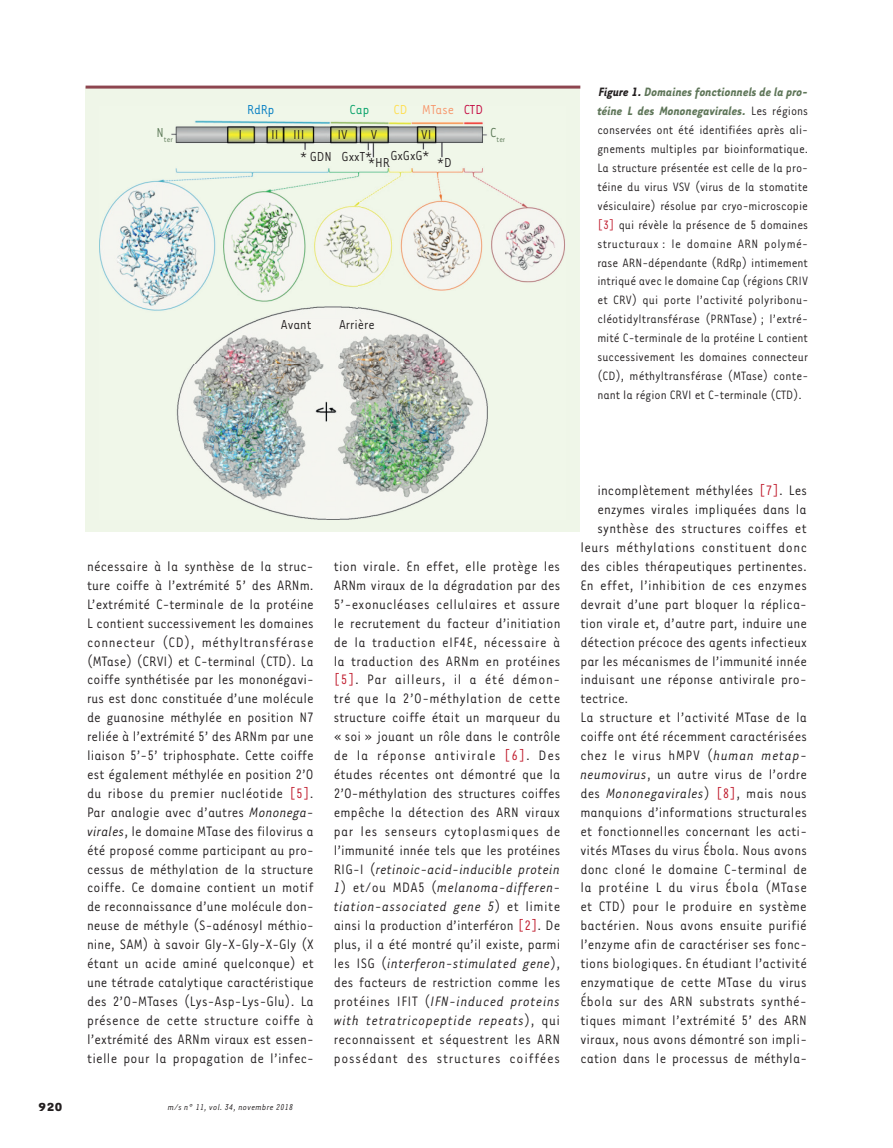
<style>
.page{position:relative;width:893px;height:1148px;background:#fff}
.page>*{position:absolute;margin:0;border:0;box-sizing:border-box;transform-origin:0 0}
.t1{font:15.75px/18.9px "Tarzana Narrow";letter-spacing:.01em;color:#231f20;text-align:justify}
.t2{font:15.75px "Tarzana Narrow";letter-spacing:.03em;color:#231f20}
.t3{font:italic 15.75px "Tarzana Narrow";letter-spacing:.015em;color:#231f20}
.t4{font:15.75px "Tarzana Narrow";letter-spacing:.035em;color:#231f20}
.t5{font:15.75px "Tarzana Narrow";letter-spacing:.04em;color:#231f20}
.t6{font:15px "Tarzana Narrow";color:#231f20}
.t7{font:15px "Tarzana Narrow";color:#f7966b}
.t8{font:15px "Tarzana Narrow";color:#007cc2}
.t9{font:15px "Tarzana Narrow";color:#009f66}
.t10{font:13.95px/18.9px "Tarzana Narrow";color:#231f20;text-align:justify}
.t11{font:700 13.5px "Tarzana Wide";color:#231f20}
.t12{font:italic 9.75px "Tarzana Narrow";letter-spacing:.025em;color:#231f20}
.t13{font:8.7px "Tarzana Narrow";color:#5a7755}
.s1{color:#ffde4e}
.s2{color:#c40941}
.s3{font-weight:700;font-style:italic}
.s4{font-weight:700;font-style:italic;color:#5f7659}
.s5{color:#bf182a}
.s6{font-style:italic}
.s7{font-style:normal}
.s8{font-style:normal;color:#bf182a}
</style>
<div class="page">
<div style="left:86px;top:87px;width:494px;height:445px;background:#eff6e8"></div>
<img style="left:99px;top:120px;width:466px;height:400px">
<hr style="left:86px;top:86px;width:494px;height:3px;background:#8d454f">
<p class="t8" style="left:247px;top:101px;width:29px">RdRp</p>
<p class="t9" style="left:350px;top:101px;width:21px">Cap</p>
<p class="t7" style="left:393px;top:101px;width:91px"><span class="s1">CD</span> MTase <span class="s2">CTD</span></p>
<p class="t13" style="left:157px;top:134px;width:18px"><sup>N</sup>ter</p>
<p class="t13" style="left:490px;top:134px;width:17px"><sup>C</sup>ter</p>
<p class="t6" style="left:238px;top:125px;width:5px">I</p>
<p class="t6" style="left:271px;top:125px;width:35px">II III</p>
<p class="t6" style="left:337px;top:125px;width:12px">IV</p>
<p class="t6" style="left:371px;top:125px;width:8px">V</p>
<p class="t6" style="left:421px;top:125px;width:12px">VI</p>
<p class="t6" style="left:300px;top:147px;width:73px">* GDN GxxT*</p>
<p class="t6" style="left:368px;top:154px;width:23px">*HR</p>
<p class="t6" style="left:390px;top:146px;width:41px">GxGxG*</p>
<p class="t6" style="left:437px;top:154px;width:16px">*D</p>
<p class="t6" style="left:281px;top:316px;width:32px">Avant</p>
<p class="t6" style="left:339px;top:316px;width:37px">Arrière</p>
<p class="t10" style="left:597px;top:82px;width:212px"><span class="s3">Figure 1.</span> <span class="s4">Domaines fonctionnels de la pro&shy;téine L des Mononegavirales.</span> Les régions conservées ont été identifiées après ali&shy;gnements multiples par bioinformatique.<br>La structure présentée est celle de la pro&shy;téine du virus VSV (virus de la stomatite vésiculaire) résolue par cryo-microscopie <span class="s5">[3]</span> qui révèle la présence de 5 domaines structuraux : le domaine ARN polymé&shy;rase ARN-dépendante (RdRp) intimement intriqué avec le domaine Cap (régions CRIV et CRV) qui porte l’activité polyribonu&shy;cléotidyltransférase (PRNTase) ; l’extré&shy;mité C-terminale de la protéine L contient successivement les domaines connecteur (CD), méthyltransférase (MTase) conte&shy;nant la région CRVI et C-terminale (CTD).</p>
<p class="t1" style="left:87px;top:556px;width:228px">nécessaire à la synthèse de la struc&shy;ture coiffe à l’extrémité 5’ des ARNm.<br>L’extrémité C-terminale de la protéine L contient successivement les domaines connecteur (CD), méthyltransférase (MTase) (CRVI) et C-terminal (CTD). La coiffe synthétisée par les mononégavi&shy;rus est donc constituée d’une molécule de guanosine méthylée en position N7 reliée à l’extrémité 5’ des ARNm par une liaison 5’-5’ triphosphate. Cette coiffe est également méthylée en position 2’O du ribose du premier nucléotide <span class="s5">[5]</span>.<br>Par analogie avec d’autres <span class="s6">Mononega&shy;virales</span>, le domaine MTase des filovirus a été proposé comme participant au pro&shy;cessus de méthylation de la structure coiffe. Ce domaine contient un motif de reconnaissance d’une molécule don&shy;neuse de méthyle (S-adénosyl méthio&shy;nine, SAM) à savoir Gly-X-Gly-X-Gly (X étant un acide aminé quelconque) et une tétrade catalytique caractéristique des 2’O-MTases (Lys-Asp-Lys-Glu). La présence de cette structure coiffe à l’extrémité des ARNm viraux est essen&shy;tielle pour la propagation de l’infec-</p>
<p class="t11" style="left:38px;top:1097px;width:26px">920</p>
<p class="t12" style="left:168px;top:1101px;width:127px">m/s n° 11, vol. 34, novembre 2018</p>
<p class="t1" style="left:334px;top:556px;width:228px">tion virale. En effet, elle protège les ARNm viraux de la dégradation par des 5’-exonucléases cellulaires et assure le recrutement du facteur d’initiation de la traduction eIF4E, nécessaire à la traduction des ARNm en protéines <span class="s5">[5]</span>. Par ailleurs, il a été démon&shy;tré que la 2’O-méthylation de cette structure coiffe était un marqueur du « soi » jouant un rôle dans le contrôle de la réponse antivirale <span class="s5">[6]</span>. Des études récentes ont démontré que la 2’O-méthylation des structures coiffes empêche la détection des ARN viraux par les senseurs cytoplasmiques de l’immunité innée tels que les protéines RIG-I (<span class="s6">retinoic-acid-inducible protein</span></p>
<p class="t1" style="left:334px;top:877px;width:228px"><span class="s6">1</span>) et/ou MDA5 (<span class="s6">melanoma-differen&shy;tiation-associated gene 5</span>) et limite ainsi la production d’interféron <span class="s5">[2]</span>. De plus, il a été montré qu’il existe, parmi les ISG (<span class="s6">interferon-stimulated gene</span>), des facteurs de restriction comme les protéines IFIT (<span class="s6">IFN-induced proteins with tetratricopeptide repeats</span>), qui reconnaissent et séquestrent les ARN possédant des structures coiffées</p>
<p class="t1" style="left:597px;top:480px;width:211px">incomplètement méthylées <span class="s5">[7]</span>. Les</p>
<p class="t1" style="left:597px;top:499px;width:211px">enzymes virales impliquées dans la</p>
<p class="t1" style="left:597px;top:518px;width:211px">synthèse des structures coiffes et</p>
<p class="t2" style="left:580px;top:538px;width:228px">leurs méthylations constituent donc</p>
<p class="t1" style="left:580px;top:556px;width:228px">des cibles thérapeutiques pertinentes.</p>
<p class="t1" style="left:580px;top:575px;width:228px">En effet, l’inhibition de ces enzymes</p>
<p class="t1" style="left:580px;top:594px;width:228px">devrait d’une part bloquer la réplica-</p>
<p class="t1" style="left:580px;top:613px;width:228px">tion virale et, d’autre part, induire une</p>
<p class="t1" style="left:580px;top:632px;width:228px">détection précoce des agents infectieux</p>
<p class="t1" style="left:580px;top:650px;width:228px">par les mécanismes de l’immunité innée</p>
<p class="t1" style="left:580px;top:669px;width:228px">induisant une réponse antivirale pro-</p>
<p class="t1" style="left:580px;top:688px;width:50px">tectrice.</p>
<p class="t1" style="left:580px;top:707px;width:228px">La structure et l’activité MTase de la</p>
<p class="t1" style="left:580px;top:726px;width:228px">coiffe ont été récemment caractérisées</p>
<p class="t5" style="left:580px;top:746px;width:228px">chez le virus hMPV (<span class="s6">human metap-</span></p>
<p class="t1" style="left:580px;top:764px;width:228px"><span class="s6">neumovirus</span>, un autre virus de l’ordre</p>
<p class="t3" style="left:580px;top:783px;width:228px"><span class="s7">des</span> Mononegavirales<span class="s7">)</span> <span class="s8">[8]</span><span class="s7">, mais nous</span></p>
<p class="t1" style="left:580px;top:802px;width:228px">manquions d’informations structurales</p>
<p class="t1" style="left:580px;top:821px;width:228px">et fonctionnelles concernant les acti-</p>
<p class="t1" style="left:580px;top:839px;width:228px">vités MTases du virus Ébola. Nous avons</p>
<p class="t1" style="left:580px;top:858px;width:228px">donc cloné le domaine C-terminal de</p>
<p class="t4" style="left:580px;top:878px;width:228px">la protéine L du virus Ébola (MTase</p>
<p class="t1" style="left:580px;top:896px;width:228px">et CTD) pour le produire en système</p>
<p class="t1" style="left:580px;top:915px;width:228px">bactérien. Nous avons ensuite purifié</p>
<p class="t1" style="left:580px;top:934px;width:228px">l’enzyme afin de caractériser ses fonc-</p>
<p class="t1" style="left:580px;top:953px;width:228px">tions biologiques. En étudiant l’activité</p>
<p class="t1" style="left:580px;top:972px;width:228px">enzymatique de cette MTase du virus</p>
<p class="t1" style="left:580px;top:991px;width:228px">Ébola sur des ARN substrats synthé-</p>
<p class="t1" style="left:580px;top:1010px;width:228px">tiques mimant l’extrémité 5’ des ARN</p>
<p class="t1" style="left:580px;top:1028px;width:228px">viraux, nous avons démontré son impli-</p>
<p class="t1" style="left:580px;top:1047px;width:228px">cation dans le processus de méthyla-</p>
</div>
